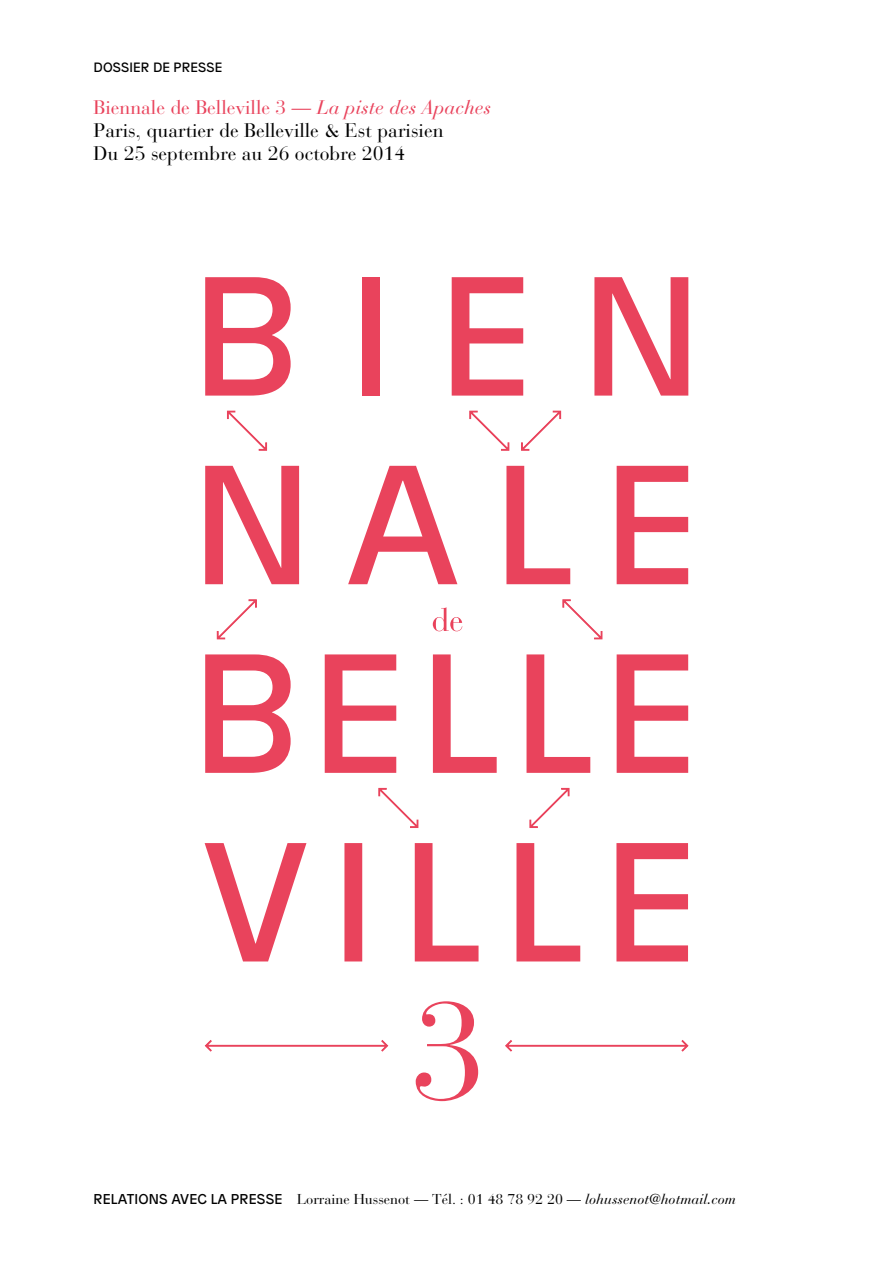
<style>
.page{position:relative;width:893px;height:1263px;background:#fff}
.page>*{position:absolute;margin:0;border:0;box-sizing:border-box;transform-origin:0 0}
.t1{font:19.5px/23.4px "Bauer Bodoni";color:#000}
.t2{font:14.25px "Bauer Bodoni";color:#000}
.t3{font:13.5px "Patron";letter-spacing:.01em;color:#000}
.s1{color:#e9435c}
.s2{font-style:italic;color:#e9435c}
.s3{font-family:"Patron"}
.s4{font-style:italic}
</style>
<div class="page">
<svg style="left:416px;top:1001px;width:62px;height:100px"></svg>
<svg style="left:204px;top:1040px;width:185px;height:12px"></svg>
<svg style="left:505px;top:1040px;width:184px;height:12px"></svg>
<svg style="left:205px;top:843px;width:483px;height:118px"></svg>
<svg style="left:205px;top:654px;width:483px;height:119px"></svg>
<svg style="left:205px;top:466px;width:483px;height:118px"></svg>
<svg style="left:205px;top:277px;width:483px;height:119px"></svg>
<svg style="left:433px;top:607px;width:29px;height:24px"></svg>
<svg style="left:217px;top:599px;width:40px;height:40px"></svg>
<svg style="left:529px;top:788px;width:41px;height:40px"></svg>
<svg style="left:521px;top:410px;width:40px;height:41px"></svg>
<svg style="left:562px;top:599px;width:41px;height:40px"></svg>
<svg style="left:378px;top:788px;width:41px;height:40px"></svg>
<svg style="left:469px;top:410px;width:40px;height:41px"></svg>
<svg style="left:227px;top:410px;width:40px;height:41px"></svg>
<div style="left:362px;top:277px;width:18px;height:119px;background:#e9435c"></div>
<p class="t3" style="left:94px;top:57px;width:130px">DOSSIER DE PRESSE</p>
<p class="t1" style="left:94px;top:95px;width:399px"><span class="s1">Biennale de Belleville 3</span> <span class="s2">— La piste des Apaches<br></span>Paris, quartier de Belleville &amp; Est parisien<br>Du 25 septembre au 26 octobre 2014</p>
<p class="t2" style="left:94px;top:1190px;width:644px"><span class="s3">RELATIONS AVEC LA PRESSE</span> Lorraine Hussenot — Tél. : 01 48 78 92 20 — <span class="s4">lohussenot@hotmail.com</span></p>
</div>
